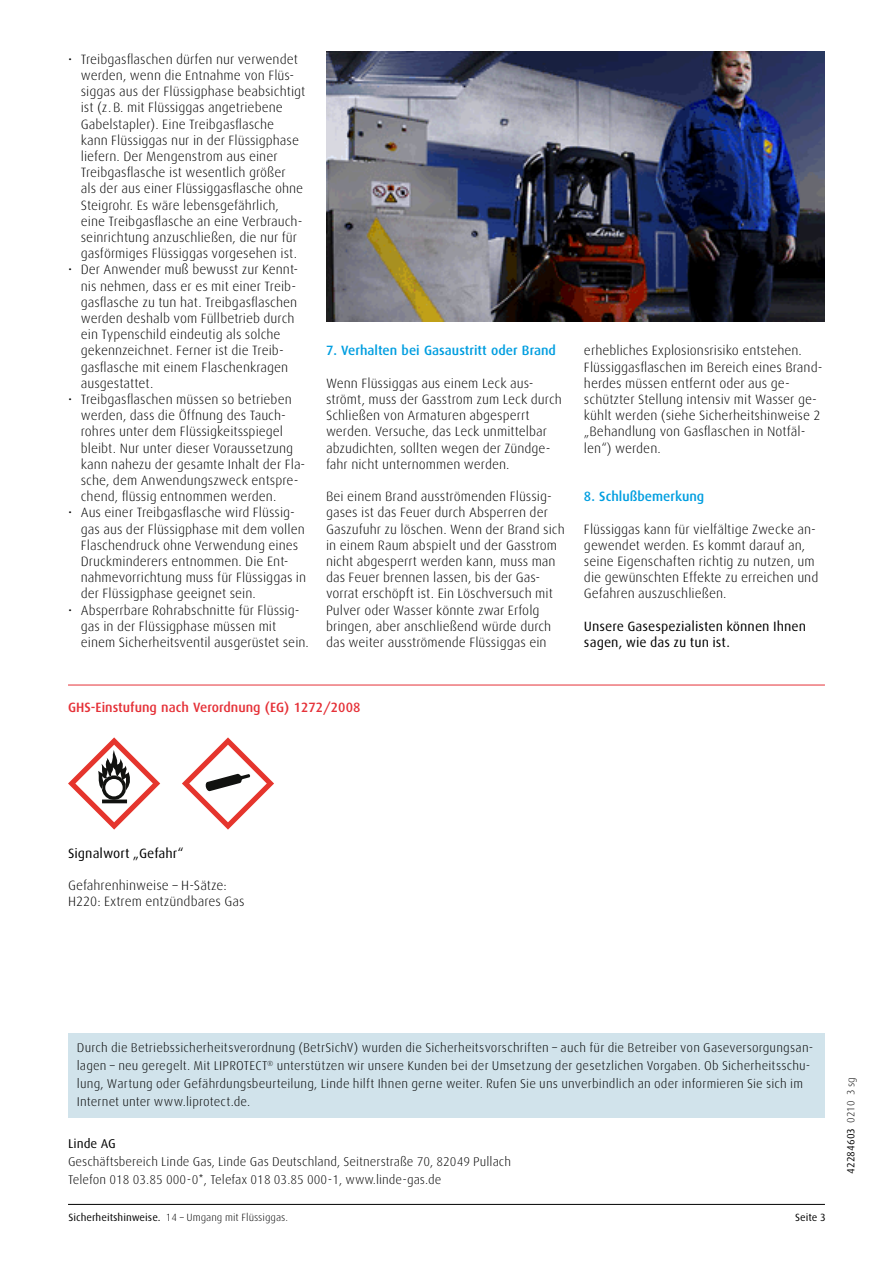
<style>
.page{position:relative;width:893px;height:1263px;background:#fff}
.page>*{position:absolute;margin:0;border:0;box-sizing:border-box;transform-origin:0 0}
.t1{font:300 13.5px/16.2px "Linde Dax";color:#000}
.t2{font:13.5px/16.2px "Linde Dax";color:#000}
.t3{font:500 13.5px "Linde Dax";color:#009ee0}
.t4{font:500 13.5px "Linde Dax";color:#e53138}
.t5{font:300 12.75px/17.9px "Linde Dax";letter-spacing:.01em;color:#000}
.t6{font:12.75px "Linde Dax";color:#000}
.t7{font:300 10.5px "Linde Dax";color:#000}
.t8{font:10.5px "Linde Dax";color:#000}
.s1{font-weight:400}
.s2{font-weight:300}
</style>
<div class="page">
<img style="left:326px;top:51px;width:499px;height:270px">
<hr style="left:68px;top:685px;width:757px;height:1px;background:#e53138">
<svg style="left:182px;top:737px;width:92px;height:93px"></svg>
<svg style="left:68px;top:737px;width:92px;height:93px"></svg>
<div style="left:68px;top:1033px;width:757px;height:84px;background:#d1e3eb"></div>
<hr style="left:68px;top:1204px;width:757px;height:1px;background:#000">
<p class="t1" style="left:81px;top:51px;width:226px;text-indent:-13px">• Treibgasflaschen dürfen nur verwendet werden, wenn die Entnahme von Flüs&shy;siggas aus der Flüssigphase beabsichtigt ist (z.B. mit Flüssiggas angetriebene Gabelstapler). Eine Treibgasflasche<br>kann Flüssiggas nur in der Flüssigphase liefern. Der Mengenstrom aus einer Treibgasflasche ist wesentlich größer<br>als der aus einer Flüssiggasflasche ohne Steigrohr. Es wäre lebensgefährlich, eine Treibgasflasche an eine Verbrauch&shy;seinrichtung anzuschließen, die nur für gasförmiges Flüssiggas vorgesehen ist.</p>
<p class="t1" style="left:81px;top:262px;width:219px;text-indent:-13px">• Der Anwender muß bewusst zur Kennt&shy;nis nehmen, dass er es mit einer Treib&shy;gasflasche zu tun hat. Treibgasflaschen werden deshalb vom Füllbetrieb durch ein Typenschild eindeutig als solche gekennzeichnet. Ferner ist die Treib&shy;gasflasche mit einem Flaschenkragen ausgestattet.</p>
<p class="t1" style="left:81px;top:391px;width:226px;text-indent:-13px">• Treibgasflaschen müssen so betrieben werden, dass die Öffnung des Tauch&shy;rohres unter dem Flüssigkeitsspiegel bleibt. Nur unter dieser Voraussetzung kann nahezu der gesamte Inhalt der Fla&shy;sche, dem Anwendungszweck entspre&shy;chend, flüssig entnommen werden.</p>
<p class="t1" style="left:81px;top:505px;width:227px;text-indent:-13px">• Aus einer Treibgasflasche wird Flüssig&shy;gas aus der Flüssigphase mit dem vollen Flaschendruck ohne Verwendung eines Druckminderers entnommen. Die Ent&shy;nahmevorrichtung muss für Flüssiggas in der Flüssigphase geeignet sein.</p>
<p class="t1" style="left:81px;top:602px;width:230px;text-indent:-13px">• Absperrbare Rohrabschnitte für Flüssig&shy;gas in der Flüssigphase müssen mit einem Sicherheitsventil ausgerüstet sein.</p>
<p class="t3" style="left:326px;top:343px;width:231px">7. Verhalten bei Gasaustritt oder Brand</p>
<p class="t1" style="left:326px;top:375px;width:237px">Wenn Flüssiggas aus einem Leck aus&shy;strömt, muss der Gasstrom zum Leck durch Schließen von Armaturen abgesperrt werden. Versuche, das Leck unmittelbar abzudichten, sollten wegen der Zündge&shy;fahr nicht unternommen werden.</p>
<p class="t1" style="left:326px;top:489px;width:240px">Bei einem Brand ausströmenden Flüssig&shy;gases ist das Feuer durch Absperren der Gaszufuhr zu löschen. Wenn der Brand sich in einem Raum abspielt und der Gasstrom nicht abgesperrt werden kann, muss man das Feuer brennen lassen, bis der Gas&shy;vorrat erschöpft ist. Ein Löschversuch mit Pulver oder Wasser könnte zwar Erfolg bringen, aber anschließend würde durch das weiter ausströmende Flüssiggas ein</p>
<p class="t4" style="left:68px;top:700px;width:294px">GHS-Einstufung nach Verordnung (EG) 1272/2008</p>
<p class="t1" style="left:584px;top:343px;width:240px">erhebliches Explosionsrisiko entstehen.<br>Flüssiggasflaschen im Bereich eines Brand&shy;herdes müssen entfernt oder aus ge&shy;schützter Stellung intensiv mit Wasser ge&shy;kühlt werden (siehe Sicherheitshinweise 2 „Behandlung von Gasflaschen in Notfäl&shy;len“) werden.</p>
<p class="t3" style="left:584px;top:489px;width:122px">8. Schlußbemerkung</p>
<p class="t1" style="left:584px;top:521px;width:236px">Flüssiggas kann für vielfältige Zwecke an&shy;gewendet werden. Es kommt darauf an, seine Eigenschaften richtig zu nutzen, um die gewünschten Effekte zu erreichen und Gefahren auszuschließen.</p>
<p class="t2" style="left:584px;top:618px;width:224px">Unsere Gasespezialisten können Ihnen sagen, wie das zu tun ist.</p>
<p class="t2" style="left:68px;top:845px;width:117px">Signalwort „Gefahr“</p>
<p class="t1" style="left:68px;top:877px;width:178px">Gefahrenhinweise – H-Sätze:<br>H220: Extrem entzündbares Gas</p>
<p class="t5" style="left:77px;top:1039px;width:738px">Durch die Betriebssicherheitsverordnung (BetrSichV) wurden die Sicherheitsvorschriften – auch für die Betreiber von Gaseversorgungsan&shy;lagen – neu geregelt. Mit LIPROTECT<sup>®</sup> unterstützen wir unsere Kunden bei der Umsetzung der gesetzlichen Vorgaben. Ob Sicherheitsschu&shy;lung, Wartung oder Gefährdungsbeurteilung, Linde hilft Ihnen gerne weiter. Rufen Sie uns unverbindlich an oder informieren Sie sich im Internet unter www.liprotect.de.</p>
<p class="t6" style="left:68px;top:1137px;width:49px">Linde AG</p>
<p class="t5" style="left:68px;top:1153px;width:445px">Geschäftsbereich Linde Gas, Linde Gas Deutschland, Seitnerstraße 70, 82049 Pullach<br>Telefon 018 03.85 000-0*, Telefax 018 03.85 000- 1, www.linde-gas.de</p>
<p class="t7" style="left:68px;top:1212px;width:221px"><span class="s1">Sicherheitshinweise.</span> 14 – Umgang mit Flüssiggas.</p>
<p class="t8" style="left:795px;top:1212px;width:32px">Seite 3</p>
<p class="t8" style="left:845px;top:1174px;width:98px;rotate:-90deg">42284603 <span class="s2">0210 3 sg</span></p>
</div>
